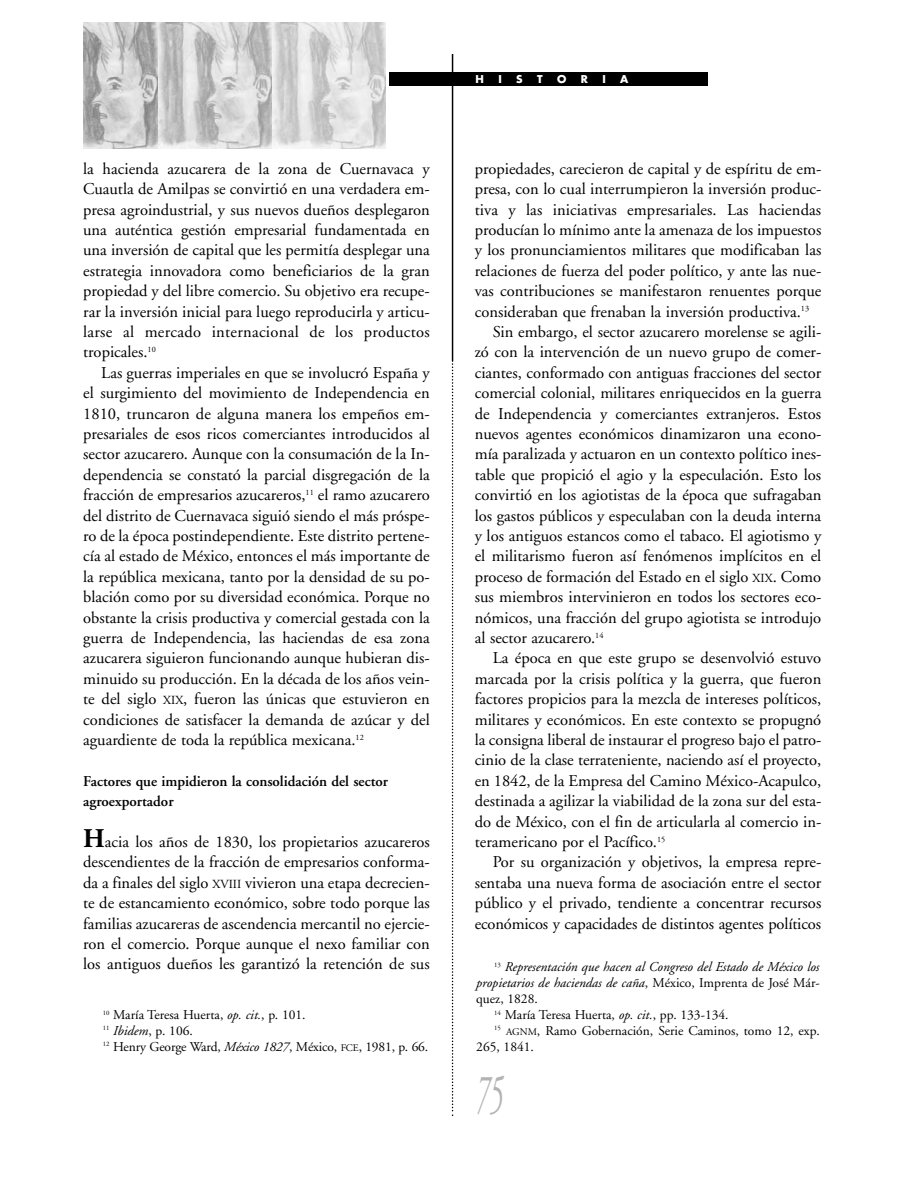
<style>
.page{position:relative;width:918px;height:1188px;background:#fff}
.page>*{position:absolute;margin:0;border:0;box-sizing:border-box;transform-origin:0 0}
.t1{font:italic 54px "Adobe Garamond";color:#b3b3b3;scale:.5 1}
.t2{font:16.5px/20.4px "Adobe Garamond";color:#000;text-align:justify}
.t3{font:600 15px/20.4px "Adobe Garamond";color:#000}
.t4{font:13.5px/15.9px "Adobe Garamond";color:#000}
.t5{font:italic 13.5px "Adobe Garamond";color:#000}
.t6{font:700 10.5px "Futura";color:#fff}
.s1{font-size:12.3px}
.s2{font-weight:700;font-size:27px}
.s3{font-style:italic}
.s4{font-size:10.2px}
.s5{font-style:normal}
</style>
<div class="page">
<hr style="left:452px;top:54px;width:1px;height:306px;background:#000">
<svg style="left:452px;top:360px;width:1px;height:756px"></svg>
<div style="left:389px;top:72px;width:319px;height:14px;background:#000"></div>
<img style="left:83px;top:22px;width:303px;height:126px">
<p class="t2" style="left:83px;top:160px;width:348px">la hacienda azucarera de la zona de Cuernavaca y Cuautla de Amilpas se convirtió en una verdadera em&shy;presa agroindustrial, y sus nuevos dueños desplegaron una auténtica gestión empresarial fundamentada en una inversión de capital que les permitía desplegar una estrategia innovadora como beneficiarios de la gran propiedad y del libre comercio. Su objetivo era recupe&shy;rar la inversión inicial para luego reproducirla y articu&shy;larse al mercado internacional de los productos tropicales.<sup>10</sup></p>
<p class="t2" style="left:83px;top:364px;width:348px;text-indent:18px">Las guerras imperiales en que se involucró España y el surgimiento del movimiento de Independencia en 1810, truncaron de alguna manera los empeños em&shy;presariales de esos ricos comerciantes introducidos al sector azucarero. Aunque con la consumación de la In&shy;dependencia se constató la parcial disgregación de la fracción de empresarios azucareros,<sup>11</sup> el ramo azucarero del distrito de Cuernavaca siguió siendo el más próspe&shy;ro de la época postindependiente. Este distrito pertene&shy;cía al estado de México, entonces el más importante de la república mexicana, tanto por la densidad de su po&shy;blación como por su diversidad económica. Porque no obstante la crisis productiva y comercial gestada con la guerra de Independencia, las haciendas de esa zona azucarera siguieron funcionando aunque hubieran dis&shy;minuido su producción. En la década de los años vein&shy;te del siglo <span class="s1">XIX</span>, fueron las únicas que estuvieron en condiciones de satisfacer la demanda de azúcar y del aguardiente de toda la república mexicana.<sup>12</sup></p>
<p class="t3" style="left:83px;top:772px;width:306px">Factores que impidieron la consolidación del sector agroexportador</p>
<p class="t2" style="left:83px;top:833px;width:348px"><span class="s2">H</span>acia los años de 1830, los propietarios azucareros descendientes de la fracción de empresarios conforma&shy;da a finales del siglo <span class="s1">XVIII</span> vivieron una etapa decrecien&shy;te de estancamiento económico, sobre todo porque las familias azucareras de ascendencia mercantil no ejercie&shy;ron el comercio. Porque aunque el nexo familiar con los antiguos dueños les garantizó la retención de sus</p>
<p class="t4" style="left:103px;top:1008px;width:327px"><sup>10</sup> María Teresa Huerta, <span class="s3">op. cit.</span>, p. 101.<br><sup>11</sup> <span class="s3">Ibidem</span>, p. 106.<br><sup>12</sup> Henry George Ward, <span class="s3">México 1827</span>, México, <span class="s4">FCE</span>, 1981, p. 66.</p>
<p class="t6" style="left:476px;top:74px;width:10px">H</p>
<p class="t6" style="left:498px;top:74px;width:5px">I</p>
<p class="t6" style="left:516px;top:74px;width:8px">S</p>
<p class="t6" style="left:537px;top:74px;width:7px">T</p>
<p class="t6" style="left:557px;top:74px;width:11px">O</p>
<p class="t6" style="left:581px;top:74px;width:9px">R</p>
<p class="t6" style="left:602px;top:74px;width:5px">I</p>
<p class="t6" style="left:620px;top:74px;width:10px">A</p>
<p class="t2" style="left:475px;top:160px;width:348px">propiedades, carecieron de capital y de espíritu de em-</p>
<p class="t2" style="left:475px;top:180px;width:348px">presa, con lo cual interrumpieron la inversión produc-</p>
<p class="t2" style="left:475px;top:201px;width:348px">tiva y las iniciativas empresariales. Las haciendas</p>
<p class="t2" style="left:475px;top:221px;width:348px">producían lo mínimo ante la amenaza de los impuestos</p>
<p class="t2" style="left:475px;top:242px;width:348px">y los pronunciamientos militares que modificaban las</p>
<p class="t2" style="left:475px;top:262px;width:348px">relaciones de fuerza del poder político, y ante las nue-</p>
<p class="t2" style="left:475px;top:282px;width:348px">vas contribuciones se manifestaron renuentes porque</p>
<p class="t2" style="left:475px;top:303px;width:336px">consideraban que frenaban la inversión productiva.<sup>13</sup></p>
<p class="t2" style="left:493px;top:323px;width:330px">Sin embargo, el sector azucarero morelense se agili-</p>
<p class="t2" style="left:475px;top:344px;width:348px">zó con la intervención de un nuevo grupo de comer-</p>
<p class="t2" style="left:475px;top:364px;width:348px">ciantes, conformado con antiguas fracciones del sector</p>
<p class="t2" style="left:475px;top:384px;width:348px">comercial colonial, militares enriquecidos en la guerra</p>
<p class="t2" style="left:475px;top:405px;width:348px">de Independencia y comerciantes extranjeros. Estos</p>
<p class="t2" style="left:475px;top:425px;width:348px">nuevos agentes económicos dinamizaron una econo-</p>
<p class="t2" style="left:475px;top:446px;width:348px">mía paralizada y actuaron en un contexto político ines-</p>
<p class="t2" style="left:475px;top:466px;width:348px">table que propició el agio y la especulación. Esto los</p>
<p class="t2" style="left:475px;top:486px;width:348px">convirtió en los agiotistas de la época que sufragaban</p>
<p class="t2" style="left:475px;top:507px;width:348px">los gastos públicos y especulaban con la deuda interna</p>
<p class="t2" style="left:475px;top:527px;width:348px">y los antiguos estancos como el tabaco. El agiotismo y</p>
<p class="t2" style="left:475px;top:548px;width:348px">el militarismo fueron así fenómenos implícitos en el</p>
<p class="t2" style="left:475px;top:568px;width:348px">proceso de formación del Estado en el siglo <span class="s1">XIX</span>. Como</p>
<p class="t2" style="left:475px;top:588px;width:348px">sus miembros intervinieron en todos los sectores eco-</p>
<p class="t2" style="left:475px;top:609px;width:348px">nómicos, una fracción del grupo agiotista se introdujo</p>
<p class="t2" style="left:475px;top:629px;width:130px">al sector azucarero.<sup>14</sup></p>
<p class="t2" style="left:493px;top:650px;width:330px">La época en que este grupo se desenvolvió estuvo</p>
<p class="t2" style="left:475px;top:670px;width:348px">marcada por la crisis política y la guerra, que fueron</p>
<p class="t2" style="left:475px;top:690px;width:348px">factores propicios para la mezcla de intereses políticos,</p>
<p class="t2" style="left:475px;top:711px;width:348px">militares y económicos. En este contexto se propugnó</p>
<p class="t2" style="left:475px;top:731px;width:348px">la consigna liberal de instaurar el progreso bajo el patro-</p>
<p class="t2" style="left:475px;top:752px;width:348px">cinio de la clase terrateniente, naciendo así el proyecto,</p>
<p class="t2" style="left:475px;top:772px;width:348px">en 1842, de la Empresa del Camino México-Acapulco,</p>
<p class="t2" style="left:475px;top:792px;width:348px">destinada a agilizar la viabilidad de la zona sur del esta-</p>
<p class="t2" style="left:475px;top:813px;width:348px">do de México, con el fin de articularla al comercio in-</p>
<p class="t2" style="left:475px;top:833px;width:192px">teramericano por el Pacífico.<sup>15</sup></p>
<p class="t2" style="left:493px;top:854px;width:330px">Por su organización y objetivos, la empresa repre-</p>
<p class="t2" style="left:475px;top:874px;width:348px">sentaba una nueva forma de asociación entre el sector</p>
<p class="t2" style="left:475px;top:894px;width:348px">público y el privado, tendiente a concentrar recursos</p>
<p class="t2" style="left:475px;top:915px;width:348px">económicos y capacidades de distintos agentes políticos</p>
<p class="t5" style="left:494px;top:961px;width:327px"><sup>13</sup> Representación que hacen al Congreso del Estado de México los</p>
<p class="t5" style="left:476px;top:977px;width:345px">propietarios de haciendas de caña<span class="s5">, México, Imprenta de José Már-</span></p>
<p class="t4" style="left:476px;top:992px;width:63px">quez, 1828.</p>
<p class="t4" style="left:494px;top:1008px;width:236px"><sup>14</sup> María Teresa Huerta, <span class="s3">op. cit.</span>, pp. 133-134.</p>
<p class="t4" style="left:494px;top:1024px;width:327px"><sup>15</sup> <span class="s4">AGNM</span>, Ramo Gobernación, Serie Caminos, tomo 12, exp.</p>
<p class="t4" style="left:476px;top:1040px;width:59px">265, 1841.</p>
<h1 class="t1" style="left:476px;top:1073px;width:55px">75</h1>
</div>
